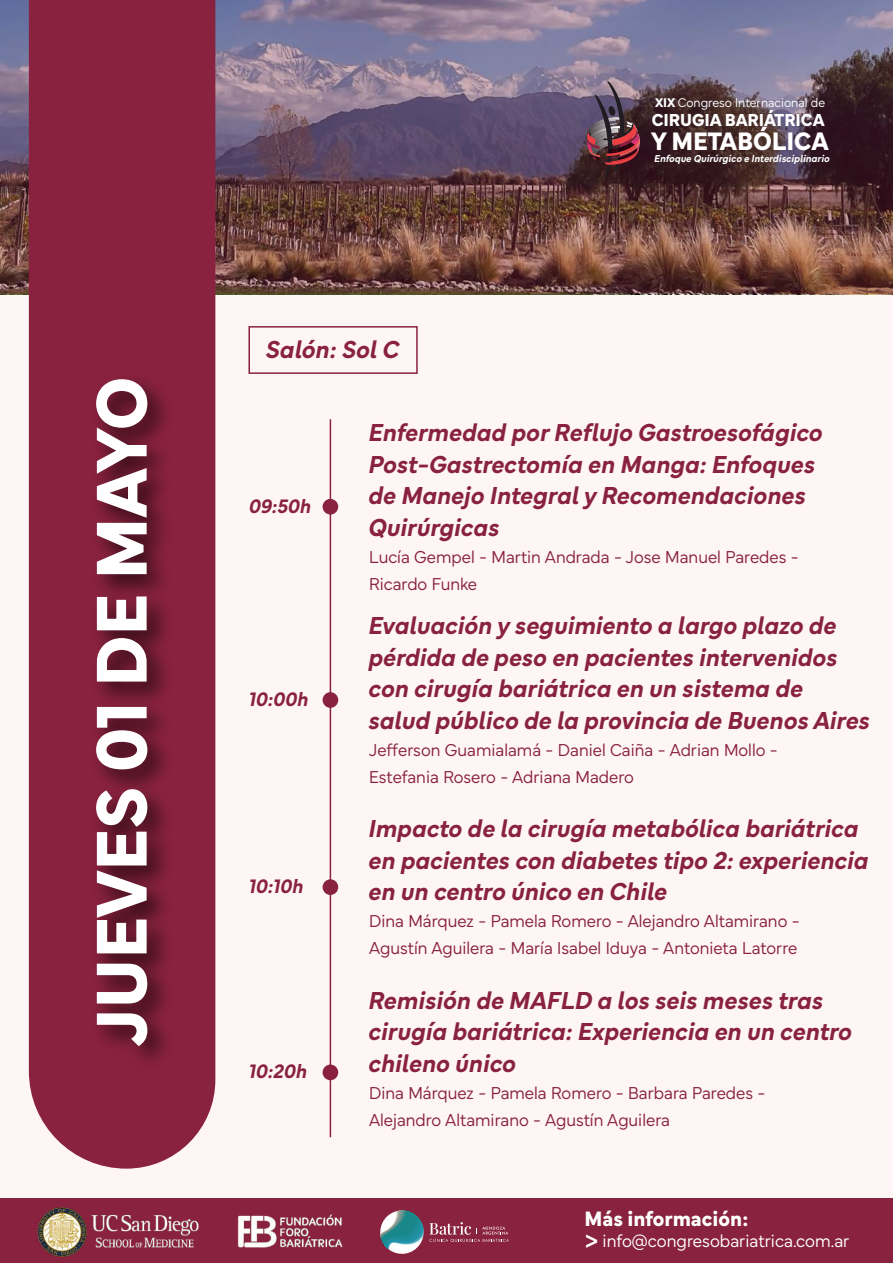
<style>
.page{position:relative;width:893px;height:1263px;background:#fff}
.page>*{position:absolute;margin:0;border:0;box-sizing:border-box;transform-origin:0 0}
.t1{font:100 75px "Mundial Narrow Variable";color:#fff}
.t2{font:100 26.4px "Mundial Narrow Variable";color:#fff}
.t3{font:25.65px/31.5px "Mundial Narrow Variable Italic T";color:#89223f}
.t4{font:100 21.75px "Mundial Narrow Variable";color:#fff}
.t5{font:20.4px "Mundial Narrow Variable Italic T";color:#89223f}
.t6{font:100 18.3px "Mundial Narrow Variable";color:#fff}
.t7{font:100 18.15px "Mundial Narrow Variable";color:#fff}
.t8{font:100 18px/27px "Mundial Narrow Variable";color:#89223f}
.t9{font:100 13.2px "Mundial Narrow Variable";color:#fff}
.t10{font:10.5px "Mundial Narrow Variable Italic T";color:#fff}
</style>
<div class="page">
<div style="left:0;top:0;width:893px;height:1258px;background:#fef6f6"></div>
<div style="left:323px;top:499px;width:15px;height:15px;background:#89223f;border-radius:50%"></div>
<img style="left:0;top:0;width:893px;height:294px">
<div style="left:29px;top:0;width:186px;height:1168px;background:#89223f"></div>
<img style="left:71px;top:364px;width:128px;height:715px">
<img style="left:587px;top:78px;width:53px;height:102px">
<div style="left:0;top:1198px;width:893px;height:65px;background:#89223f"></div>
<svg style="left:380px;top:1210px;width:129px;height:44px"></svg>
<div style="left:323px;top:692px;width:15px;height:16px;background:#89223f;border-radius:50%"></div>
<div style="left:323px;top:879px;width:15px;height:16px;background:#89223f;border-radius:50%"></div>
<hr style="left:330px;top:419px;width:1px;height:718px;background:#89223f">
<div style="left:248px;top:326px;width:170px;height:48px;border:2px solid #89223f"></div>
<img style="left:237px;top:1214px;width:106px;height:34px">
<img style="left:37px;top:1207px;width:162px;height:50px">
<div style="left:323px;top:1064px;width:15px;height:16px;background:#89223f;border-radius:50%"></div>
<h1 class="t1" style="left:62px;top:1046px;width:670px;rotate:-90deg">JUEVES 01 DE MAYO</h1>
<p class="t9" style="left:655px;top:92px;width:172px">XIX Congreso Internacional de</p>
<p class="t7" style="left:652px;top:105px;width:174px">CIRUGIA BARIÁTRICA</p>
<p class="t2" style="left:651px;top:120px;width:179px">Y METABÓLICA</p>
<p class="t3" style="left:266px;top:331px;width:135px">Salón: Sol C</p>
<p class="t10" style="left:654px;top:150px;width:177px">Enfoque Quirúrgico e Interdisciplinario</p>
<p class="t5" style="left:249px;top:490px;width:64px">09:50h</p>
<p class="t5" style="left:249px;top:683px;width:61px">10:00h</p>
<p class="t5" style="left:249px;top:870px;width:56px">10:10h</p>
<p class="t5" style="left:249px;top:1055px;width:60px">10:20h</p>
<p class="t3" style="left:369px;top:414px;width:456px">Enfermedad por Reflujo Gastroesofágico<br>Post-Gastrectomía en Manga: Enfoques de Manejo Integral y Recomendaciones<br>Quirúrgicas</p>
<p class="t8" style="left:369px;top:541px;width:431px">Lucía Gempel - Martin Andrada - Jose Manuel Paredes -<br>Ricardo Funke</p>
<p class="t3" style="left:369px;top:607px;width:503px">Evaluación y seguimiento a largo plazo de pérdida de peso en pacientes intervenidos con cirugía bariátrica en un sistema de salud público de la provincia de Buenos Aires</p>
<p class="t8" style="left:369px;top:734px;width:410px">Jefferson Guamialamá - Daniel Caiña - Adrian Mollo -<br>Estefania Rosero - Adriana Madero</p>
<p class="t3" style="left:369px;top:810px;width:502px">Impacto de la cirugía metabólica bariátrica en pacientes con diabetes tipo 2: experiencia en un centro único en Chile</p>
<p class="t8" style="left:369px;top:906px;width:432px">Dina Márquez - Pamela Romero - Alejandro Altamirano -<br>Agustín Aguilera - María Isabel Iduya - Antonieta Latorre</p>
<p class="t3" style="left:369px;top:982px;width:485px">Remisión de MAFLD a los seis meses tras cirugía bariátrica: Experiencia en un centro chileno único</p>
<p class="t8" style="left:369px;top:1078px;width:398px">Dina Márquez - Pamela Romero - Barbara Paredes -<br>Alejandro Altamirano - Agustín Aguilera</p>
<p class="t4" style="left:585px;top:1201px;width:165px">Más información:</p>
<p class="t6" style="left:603px;top:1227px;width:248px">info@congresobariatrica.com.ar</p>
<p class="t2" style="left:585px;top:1221px;width:15px">&gt;</p>
</div>
